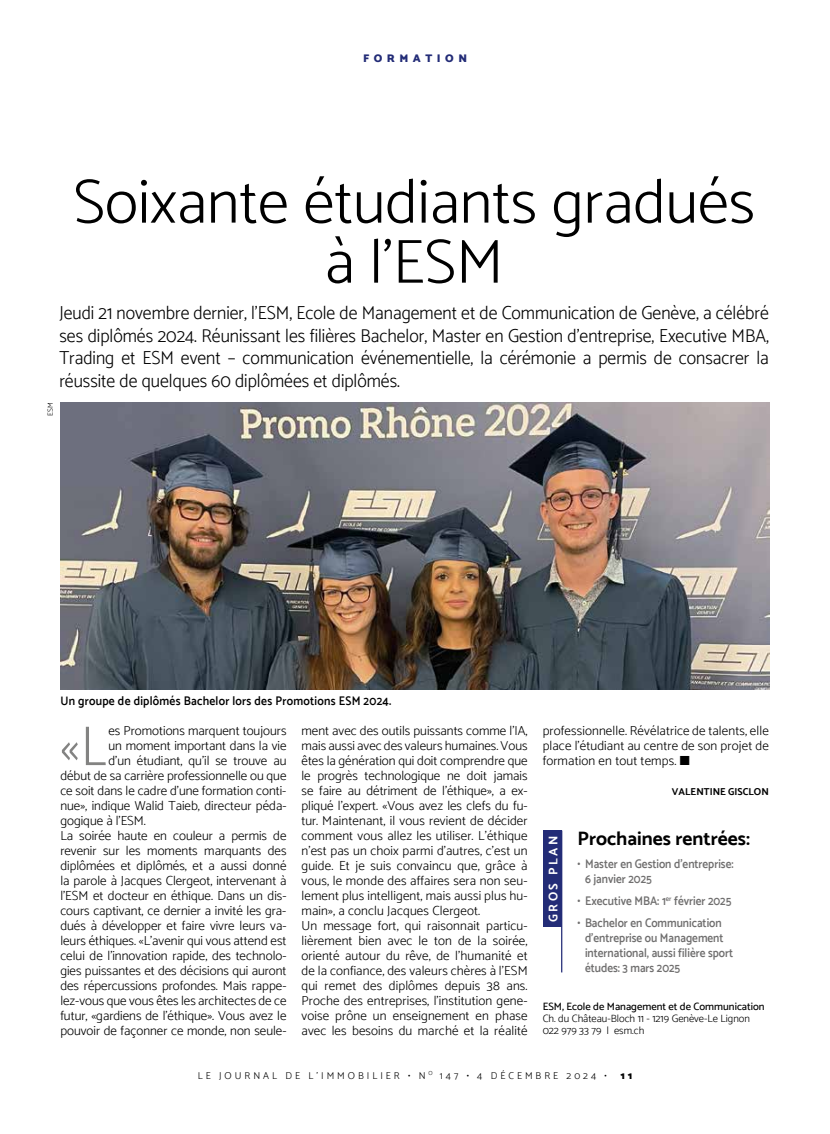
<style>
.page{position:relative;width:830px;height:1134px;background:#fff}
.page>*{position:absolute;margin:0;border:0;box-sizing:border-box;transform-origin:0 0}
.t1{font:300 62.5px/60px "Catamaran";color:#000;text-align:center}
.t2{font:300 56.38px "Catamaran";color:#838382;scale:.9 1}
.t3{font:700 19.38px "Catamaran";color:#000}
.t4{font:300 18.75px/22.5px "Catamaran";color:#000;text-align:justify;scale:.95 1}
.t5{font:300 13.12px/15px "Catamaran";color:#000}
.t6{font:600 12.5px/15px "Catamaran";color:#706f6f;scale:.9 1}
.t7{font:600 12.5px "Catamaran";letter-spacing:.02em;color:#000;scale:.92 1}
.t8{font:700 12.5px "Catamaran";letter-spacing:.2em;color:#fff}
.t9{font:900 11.25px "Catamaran";letter-spacing:.4em;color:#232c77}
.t10{font:300 10.62px/11.9px "Catamaran";color:#000}
.t11{font:500 10.62px "Catamaran";color:#000}
.t12{font:300 10px "Catamaran";letter-spacing:.3em;color:#000}
.t13{font:700 10px "Catamaran";color:#000}
.t14{font:900 10px "Catamaran";color:#000}
.t15{font:300 7.5px "Catamaran";color:#000}
</style>
<div class="page">
<div style="left:543px;top:830px;width:18px;height:97px;background:#232c77"></div>
<hr style="left:561px;top:830px;width:1px;height:142px;background:#232c77">
<img style="left:60px;top:402px;width:709px;height:287px">
<p class="t9" style="left:363px;top:51px;width:105px">FORMATION</p>
<h1 class="t1" style="left:73px;top:171px;width:683px">Soixante étudiants gradués à l’ESM</h1>
<p class="t4" style="left:59px;top:302px;width:748px">Jeudi 21 novembre dernier, l’ESM, Ecole de Management et de Communication de Genève, a célébré ses diplômés 2024. Réunissant les filières Bachelor, Master en Gestion d’entreprise, Executive MBA, Trading et ESM event – communication événementielle, la cérémonie a permis de consacrer la réussite de quelques 60 diplômées et diplômés.</p>
<p class="t15" style="left:46px;top:416px;width:15px;rotate:-90deg">ESM</p>
<p class="t7" style="left:60px;top:693px;width:361px">Un groupe de diplômés Bachelor lors des Promotions ESM 2024.</p>
<h2 class="t2" style="left:60px;top:713px;width:52px">«L</h2>
<p class="t5" style="left:108px;top:723px;width:179px">es Promotions marquent toujours</p>
<p class="t5" style="left:108px;top:738px;width:179px">un moment important dans la vie</p>
<p class="t5" style="left:108px;top:753px;width:179px">d’un étudiant, qu’il se trouve au</p>
<p class="t5" style="left:60px;top:768px;width:227px">début de sa carrière professionnelle ou que</p>
<p class="t5" style="left:60px;top:783px;width:227px">ce soit dans le cadre d’une formation conti-</p>
<p class="t5" style="left:60px;top:798px;width:227px">nue», indique Walid Taieb, directeur péda-</p>
<p class="t5" style="left:60px;top:813px;width:87px">gogique à l’ESM.</p>
<p class="t5" style="left:60px;top:828px;width:227px">La soirée haute en couleur a permis de</p>
<p class="t5" style="left:60px;top:843px;width:227px">revenir sur les moments marquants des</p>
<p class="t5" style="left:60px;top:858px;width:227px">diplômées et diplômés, et a aussi donné</p>
<p class="t5" style="left:60px;top:873px;width:227px">la parole à Jacques Clergeot, intervenant à</p>
<p class="t5" style="left:60px;top:888px;width:227px">l’ESM et docteur en éthique. Dans un dis-</p>
<p class="t5" style="left:60px;top:903px;width:227px">cours captivant, ce dernier a invité les gra-</p>
<p class="t5" style="left:60px;top:918px;width:227px">dués à développer et faire vivre leurs va-</p>
<p class="t5" style="left:60px;top:933px;width:227px">leurs éthiques. «L’avenir qui vous attend est</p>
<p class="t5" style="left:60px;top:948px;width:227px">celui de l’innovation rapide, des technolo-</p>
<p class="t5" style="left:60px;top:963px;width:227px">gies puissantes et des décisions qui auront</p>
<p class="t5" style="left:60px;top:978px;width:227px">des répercussions profondes. Mais rappe-</p>
<p class="t5" style="left:60px;top:993px;width:227px">lez-vous que vous êtes les architectes de ce</p>
<p class="t5" style="left:60px;top:1008px;width:227px">futur, «gardiens de l'éthique». Vous avez le</p>
<p class="t5" style="left:60px;top:1023px;width:227px">pouvoir de façonner ce monde, non seule-</p>
<p class="t5" style="left:301px;top:723px;width:227px">ment avec des outils puissants comme l’IA, mais aussi avec des valeurs humaines. Vous êtes la génération qui doit comprendre que le progrès technologique ne doit jamais se faire au détriment de l’éthique», a ex&shy;pliqué l’expert. «Vous avez les clefs du fu&shy;tur. Maintenant, il vous revient de décider comment vous allez les utiliser. L'éthique n'est pas un choix parmi d'autres, c’est un guide. Et je suis convaincu que, grâce à vous, le monde des affaires sera non seu&shy;lement plus intelligent, mais aussi plus hu&shy;main», a conclu Jacques Clergeot.<br>Un message fort, qui raisonnait particu&shy;lièrement bien avec le ton de la soirée, orienté autour du rêve, de l’humanité et de la confiance, des valeurs chères à l’ESM qui remet des diplômes depuis 38 ans.<br>Proche des entreprises, l’institution gene&shy;voise prône un enseignement en phase avec les besoins du marché et la réalité</p>
<p class="t5" style="left:542px;top:723px;width:227px;text-align:justify">professionnelle. Révélatrice de talents, elle place l’étudiant au centre de son projet de formation en tout temps. ■</p>
<p class="t13" style="left:671px;top:786px;width:98px">VALENTINE GISCLON</p>
<h3 class="t3" style="left:577px;top:827px;width:174px">Prochaines rentrées:</h3>
<p class="t6" style="left:584px;top:856px;width:166px;text-indent:-8px">• Master en Gestion d’entreprise:<br>6 janvier 2025</p>
<p class="t6" style="left:577px;top:893px;width:172px">• Executive MBA: 1<sup>er</sup> février 2025</p>
<p class="t6" style="left:584px;top:915px;width:166px;text-indent:-8px">• Bachelor en Communication d’entreprise ou Management international, aussi filière sport études: 3 mars 2025</p>
<p class="t8" style="left:545px;top:922px;width:88px;rotate:-90deg">GROS PLAN</p>
<p class="t11" style="left:542px;top:1000px;width:223px">ESM, Ecole de Management et de Communication</p>
<p class="t10" style="left:542px;top:1012px;width:209px">Ch. du Château-Bloch 11 - 1219 Genève-Le Lignon<br>022 979 33 79 | esm.ch</p>
<p class="t12" style="left:198px;top:1069px;width:410px">LE JOURNAL DE L’IMMOBILIER • N <sup>O</sup> 147 • 4 DÉCEMBRE 2024 •</p>
<p class="t14" style="left:620px;top:1069px;width:13px">1 1</p>
</div>
